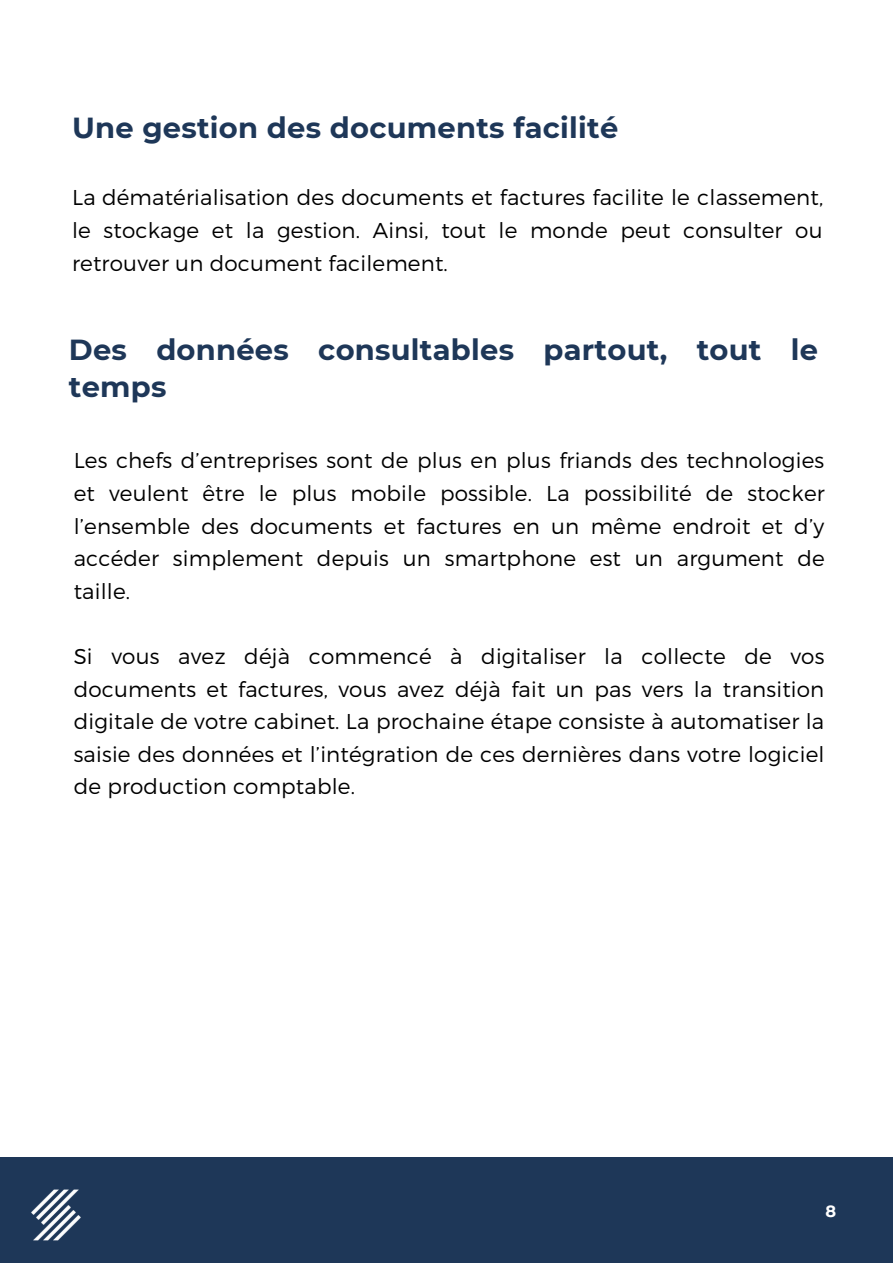
<style>
.page{position:relative;width:893px;height:1264px;background:#fff}
.page>*{position:absolute;margin:0;border:0;box-sizing:border-box;transform-origin:0 0}
.t1{font:700 28.95px/37px "Montserrat";letter-spacing:.01em;color:#1e3758}
.t2{font:300 21.45px/32.5px "Montserrat";letter-spacing:.01em;color:#000;text-align:justify}
.t3{font:700 16.2px "Montserrat";color:#fff}
</style>
<div class="page">
<div style="left:0;top:1157px;width:892px;height:105px;background:#1e3758"></div>
<img style="left:31px;top:1189px;width:50px;height:52px">
<p class="t1" style="left:72px;top:109px;width:547px">Une gestion des documents facilité</p>
<p class="t2" style="left:72px;top:180px;width:752px">La dématérialisation des documents et factures facilite le classement, le stockage et la gestion. Ainsi, tout le monde peut consulter ou retrouver un document facilement.</p>
<p class="t1" style="left:69px;top:331px;width:750px">Des données consultables partout, tout le temps</p>
<p class="t2" style="left:74px;top:443px;width:752px">Les chefs d’entreprises sont de plus en plus friands des technologies et veulent être le plus mobile possible. La possibilité de stocker l’ensemble des documents et factures en un même endroit et d’y accéder simplement depuis un smartphone est un argument de taille.</p>
<p class="t2" style="left:74px;top:639px;width:752px">Si vous avez déjà commencé à digitaliser la collecte de vos documents et factures, vous avez déjà fait un pas vers la transition digitale de votre cabinet. La prochaine étape consiste à automatiser la saisie des données et l’intégration de ces dernières dans votre logiciel de production comptable.</p>
<p class="t3" style="left:825px;top:1201px;width:12px">8</p>
</div>
